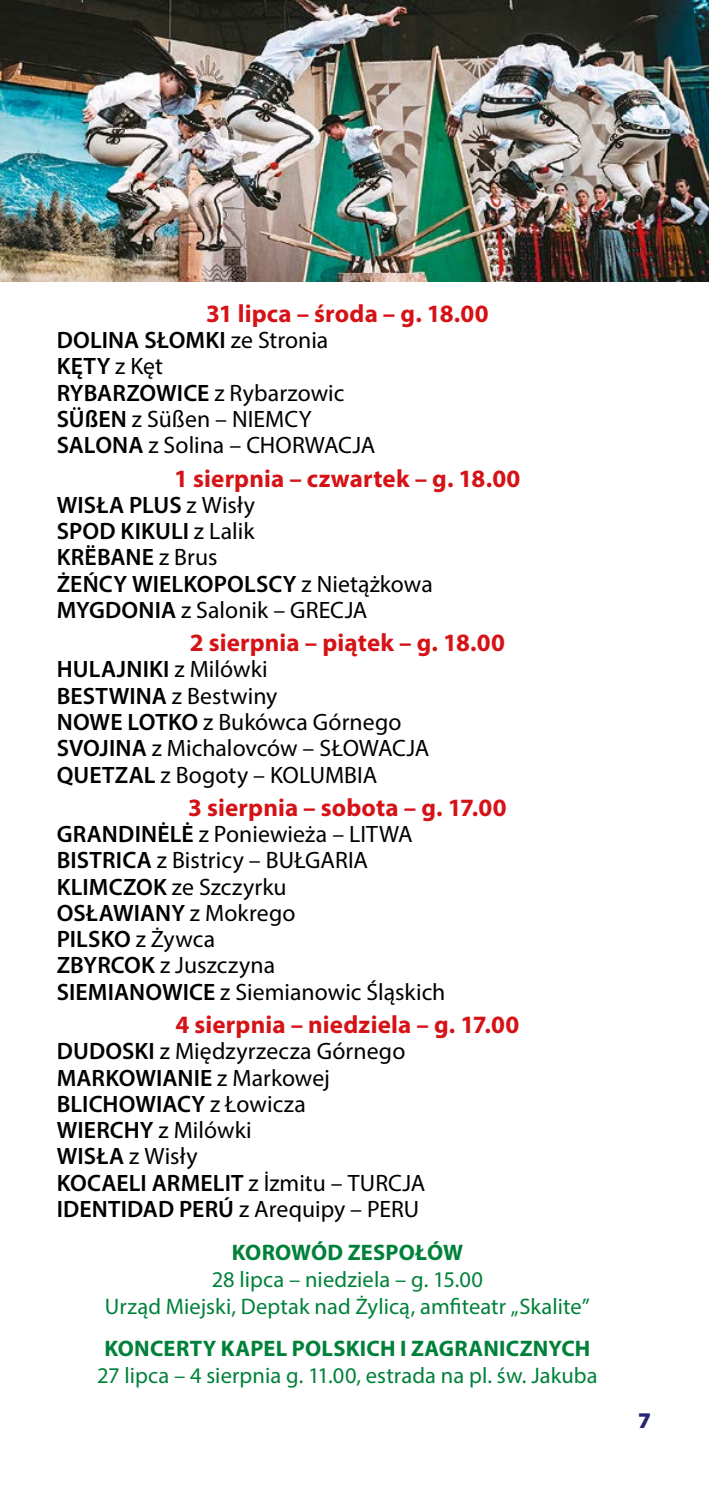
<style>
.page{position:relative;width:709px;height:1489px;background:#fff}
.page>*{position:absolute;margin:0;border:0;box-sizing:border-box;transform-origin:0 0}
.t1{font:700 25px "Myriad Pro";letter-spacing:.005em;color:#d51317}
.t2{font:23.75px/26.2px "Myriad Pro";letter-spacing:.005em;color:#000}
.t3{font:600 23.75px/26.2px "Myriad Pro";letter-spacing:.005em;color:#000}
.t4{font:22.5px/27px "Myriad Pro";letter-spacing:.005em;color:#00813a;text-align:center}
.t5{font:700 22.5px "Myriad Pro";letter-spacing:.01em;color:#00813a}
.t6{font:900 22.5px "Myriad Pro";color:#282574}
.s1{font-weight:600}
.s2{font-weight:400}
</style>
<div class="page">
<img style="left:0;top:0;width:709px;height:281px">
<p class="t1" style="left:206px;top:297px;width:284px">31 lipca – środa – g. 18.00</p>
<p class="t2" style="left:57px;top:326px;width:320px"><span class="s1">DOLINA SŁOMKI</span> ze Stronia<br><span class="s1">KĘTY</span> z Kęt<br><span class="s1">RYBARZOWICE</span> z Rybarzowic<br><span class="s1">SÜßEN</span> z Süßen – NIEMCY<br><span class="s1">SALONA</span> z Solina – CHORWACJA</p>
<p class="t1" style="left:174px;top:462px;width:348px">1 sierpnia – czwartek – g. 18.00</p>
<p class="t3" style="left:57px;top:491px;width:377px">WISŁA PLUS <span class="s2">z Wisły<br></span>SPOD KIKULI <span class="s2">z Lalik<br></span>KRËBANE <span class="s2">z Brus<br></span>ŻEŃCY WIELKOPOLSCY <span class="s2">z Nietążkowa<br></span>MYGDONIA <span class="s2">z Salonik – GRECJA</span></p>
<p class="t1" style="left:190px;top:626px;width:317px">2 sierpnia – piątek – g. 18.00</p>
<p class="t2" style="left:57px;top:656px;width:374px"><span class="s1">HULAJNIKI</span> z Milówki<br><span class="s1">BESTWINA</span> z Bestwiny<br><span class="s1">NOWE LOTKO</span> z Bukówca Górnego<br><span class="s1">SVOJINA</span> z Michalovców – SŁOWACJA<br><span class="s1">QUETZAL</span> z Bogoty – KOLUMBIA</p>
<p class="t1" style="left:188px;top:791px;width:320px">3 sierpnia – sobota – g. 17.00</p>
<p class="t2" style="left:57px;top:820px;width:390px"><span class="s1">GRANDINĖLĖ</span> z Poniewieża – LITWA<br><span class="s1">BISTRICA</span> z Bistricy – BUŁGARIA<br><span class="s1">KLIMCZOK</span> ze Szczyrku<br><span class="s1">OSŁAWIANY</span> z Mokrego<br><span class="s1">PILSKO</span> z Żywca<br><span class="s1">ZBYRCOK</span> z Juszczyna<br><span class="s1">SIEMIANOWICE</span> z Siemianowic Śląskich</p>
<p class="t1" style="left:175px;top:1008px;width:345px">4 sierpnia – niedziela – g. 17.00</p>
<p class="t2" style="left:57px;top:1037px;width:370px"><span class="s1">DUDOSKI</span> z Międzyrzecza Górnego<br><span class="s1">MARKOWIANIE</span> z Markowej<br><span class="s1">BLICHOWIACY</span> z Łowicza<br><span class="s1">WIERCHY</span> z Milówki<br><span class="s1">WISŁA</span> z Wisły<br><span class="s1">KOCAELI ARMELIT</span> z İzmitu – TURCJA<br><span class="s1">IDENTIDAD PERÚ</span> z Arequipy – PERU</p>
<p class="t5" style="left:232px;top:1237px;width:233px">KOROWÓD ZESPOŁÓW</p>
<p class="t4" style="left:105px;top:1265px;width:486px">28 lipca – niedziela – g. 15.00<br>Urząd Miejski, Deptak nad Żylicą, amfiteatr „Skalite”</p>
<p class="t5" style="left:104px;top:1333px;width:487px">KONCERTY KAPEL POLSKICH I ZAGRANICZNYCH</p>
<p class="t4" style="left:97px;top:1360px;width:502px">27 lipca – 4 sierpnia g. 11.00, estrada na pl. św. Jakuba</p>
<p class="t6" style="left:638px;top:1405px;width:14px">7</p>
</div>
